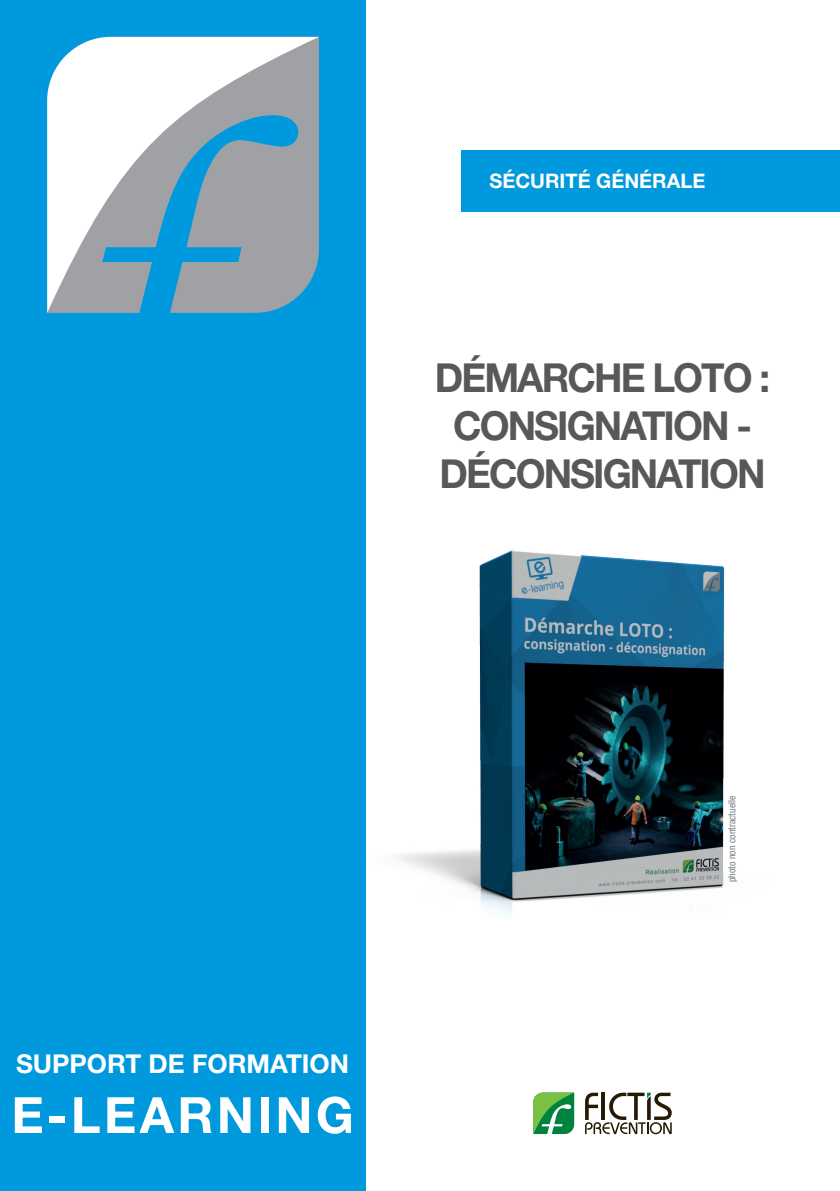
<style>
.page{position:relative;width:840px;height:1191px;background:#fff}
.page>*{position:absolute;margin:0;border:0;box-sizing:border-box;transform-origin:0 0}
.t1{font:700 50px "Helvetica Neue LT Std";letter-spacing:.065em;color:#fff}
.t2{font:700 40px/48px "Helvetica Neue LT Std";letter-spacing:-.05em;color:#57585a;text-align:center;scale:.96 1}
.t3{font:700 26px "Helvetica Neue LT Std";color:#fff}
.t4{font:700 20px "Helvetica Neue LT Std";color:#fff}
.t5{font:condensed 10px "Helvetica Neue";color:#767f83}
</style>
<div class="page">
<img style="left:365px;top:465px;width:360px;height:453px">
<div style="left:0;top:0;width:365px;height:1191px;background:#09d"></div>
<svg style="left:47px;top:37px;width:272px;height:276px;background:#abc0cb"></svg>
<div style="left:461px;top:150px;width:378px;height:62px;background:#09d"></div>
<svg style="left:533px;top:1092px;width:41px;height:42px;background:#4ca95a"></svg>
<svg style="left:585px;top:1092px;width:86px;height:42px"></svg>
<p class="t4" style="left:489px;top:169px;width:217px">SÉCURITÉ GÉNÉRALE</p>
<p class="t2" style="left:434px;top:353px;width:351px">DÉMARCHE LOTO :<br>CONSIGNATION -<br>DÉCONSIGNATION</p>
<p class="t3" style="left:16px;top:1047px;width:334px">SUPPORT DE FORMATION</p>
<p class="t1" style="left:11px;top:1084px;width:344px">E-LEARNING</p>
<p class="t5" style="left:725px;top:882px;width:88px;rotate:-90deg">photo non contractuelle</p>
</div>
